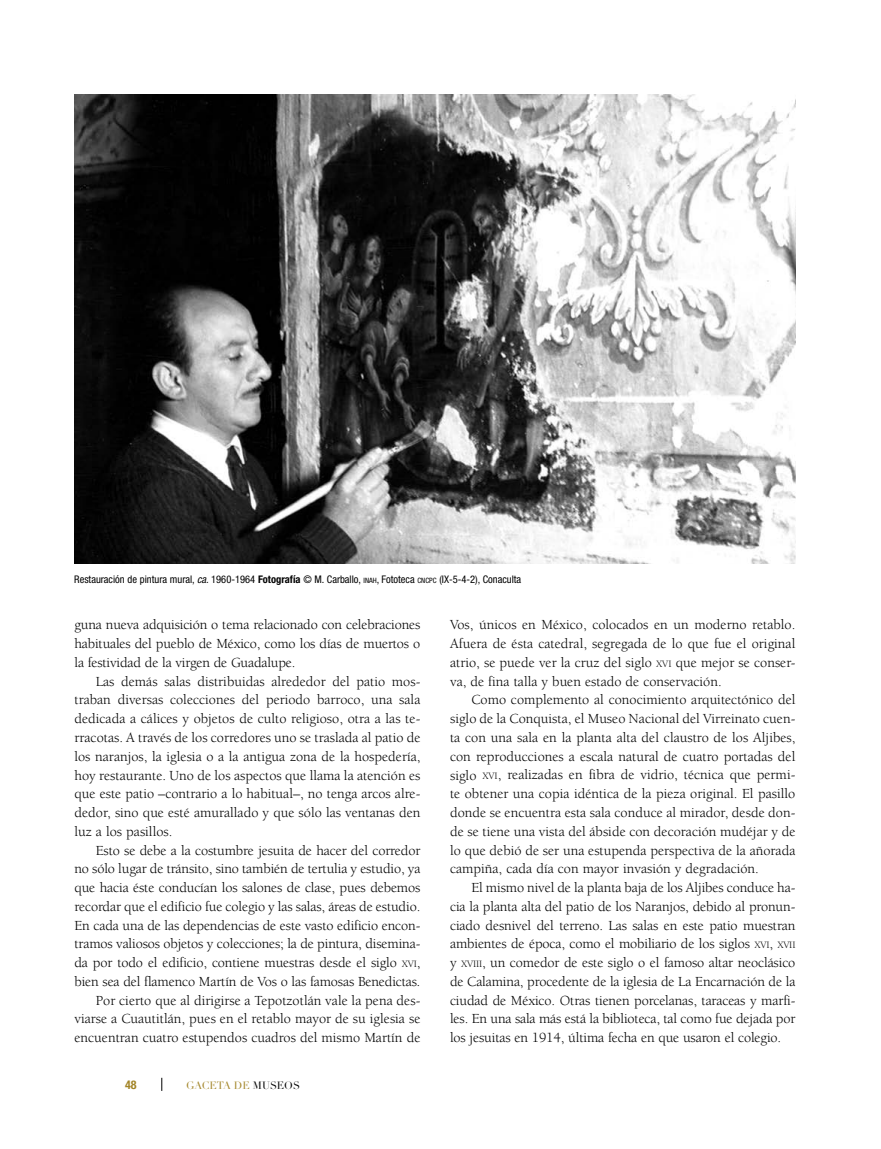
<style>
.page{position:relative;width:881px;height:1149px;background:#fff}
.page>*{position:absolute;margin:0;border:0;box-sizing:border-box;transform-origin:0 0}
.t1{font:14.25px/18.8px "Berkeley";letter-spacing:-.01em;color:#000;text-align:justify}
.t2{font:700 condensed 12px "Helvetica Neue";color:#a38528}
.t3{font:condensed 10.5px "Helvetica Neue";color:#000}
.t4{font:10.5px "Didot LH";letter-spacing:-.005em;color:#a38528}
.s1{font-style:italic}
.s2{font-weight:700}
.s3{font-size:7.35px}
.s4{font-style:inherit}
.s5{font-size:10.05px}
.s6{color:#000}
</style>
<div class="page">
<svg style="left:161px;top:1077px;width:1px;height:13px"></svg>
<img style="left:74px;top:94px;width:721px;height:469px">
<p class="t3" style="left:74px;top:572px;width:448px">Restauración de pintura mural, <span class="s1">ca.</span> 1960-1964 <span class="s2">Fotografía</span> © M. Carballo, <span class="s3">INAH</span><span class="s4">,</span> Fototeca <span class="s3">CNCPC</span> (IX-5-4-2), Conaculta</p>
<p class="t1" style="left:74px;top:615px;width:347px">guna nueva adquisición o tema relacionado con celebraciones habituales del pueblo de México, como los días de muertos o la festividad de la virgen de Guadalupe.</p>
<p class="t1" style="left:74px;top:672px;width:347px;text-indent:21px">Las demás salas distribuidas alrededor del patio mos&shy;traban diversas colecciones del periodo barroco, una sala dedicada a cálices y objetos de culto religioso, otra a las te&shy;rracotas. A través de los corredores uno se traslada al patio de los naranjos, la iglesia o a la antigua zona de la hospedería, hoy restaurante. Uno de los aspectos que llama la atención es que este patio –contrario a lo habitual–, no tenga arcos alre&shy;dedor, sino que esté amurallado y que sólo las ventanas den luz a los pasillos.</p>
<p class="t1" style="left:74px;top:840px;width:347px;text-align:right">Esto se debe a la costumbre jesuita de hacer del corredor<br>no sólo lugar de tránsito, sino también de tertulia y estudio, ya que hacia éste conducían los salones de clase, pues debemos recordar que el edificio fue colegio y las salas, áreas de estudio.<br>En cada una de las dependencias de este vasto edificio encon&shy;tramos valiosos objetos y colecciones; la de pintura, disemina&shy;da por todo el edificio, contiene muestras desde el siglo <span class="s5">XVI</span>, bien sea del flamenco Martín de Vos o las famosas Benedictas<span class="s1">.<br></span>Por cierto que al dirigirse a Tepotzotlán vale la pena des&shy;viarse a Cuautitlán, pues en el retablo mayor de su iglesia se encuentran cuatro estupendos cuadros del mismo Martín de</p>
<p class="t2" style="left:125px;top:1077px;width:13px">48</p>
<p class="t4" style="left:186px;top:1078px;width:115px">GACETA DE <span class="s6">MUSEOS</span></p>
<p class="t1" style="left:450px;top:615px;width:347px">Vos, únicos en México, colocados en un moderno retablo.<br>Afuera de ésta catedral, segregada de lo que fue el original atrio, se puede ver la cruz del siglo <span class="s5">XVI</span> que mejor se conser&shy;va, de fina talla y buen estado de conservación.</p>
<p class="t1" style="left:450px;top:690px;width:347px;text-indent:21px">Como complemento al conocimiento arquitectónico del siglo de la Conquista, el Museo Nacional del Virreinato cuen&shy;ta con una sala en la planta alta del claustro de los Aljibes, con reproducciones a escala natural de cuatro portadas del siglo <span class="s5">XVI</span>, realizadas en fibra de vidrio, técnica que permi&shy;te obtener una copia idéntica de la pieza original. El pasillo donde se encuentra esta sala conduce al mirador, desde don&shy;de se tiene una vista del ábside con decoración mudéjar y de lo que debió de ser una estupenda perspectiva de la añorada campiña, cada día con mayor invasión y degradación.</p>
<p class="t1" style="left:450px;top:878px;width:347px;text-indent:21px">El mismo nivel de la planta baja de los Aljibes conduce ha&shy;cia la planta alta del patio de los Naranjos, debido al pronun&shy;ciado desnivel del terreno. Las salas en este patio muestran ambientes de época, como el mobiliario de los siglos <span class="s5">XVI</span><span class="s4">,</span> <span class="s5">XVII </span>y <span class="s5">XVIII</span>, un comedor de este siglo o el famoso altar neoclásico de Calamina, procedente de la iglesia de La Encarnación de la ciudad de México. Otras tienen porcelanas, taraceas y marfi&shy;les. En una sala más está la biblioteca, tal como fue dejada por los jesuitas en 1914, última fecha en que usaron el colegio.</p>
</div>
